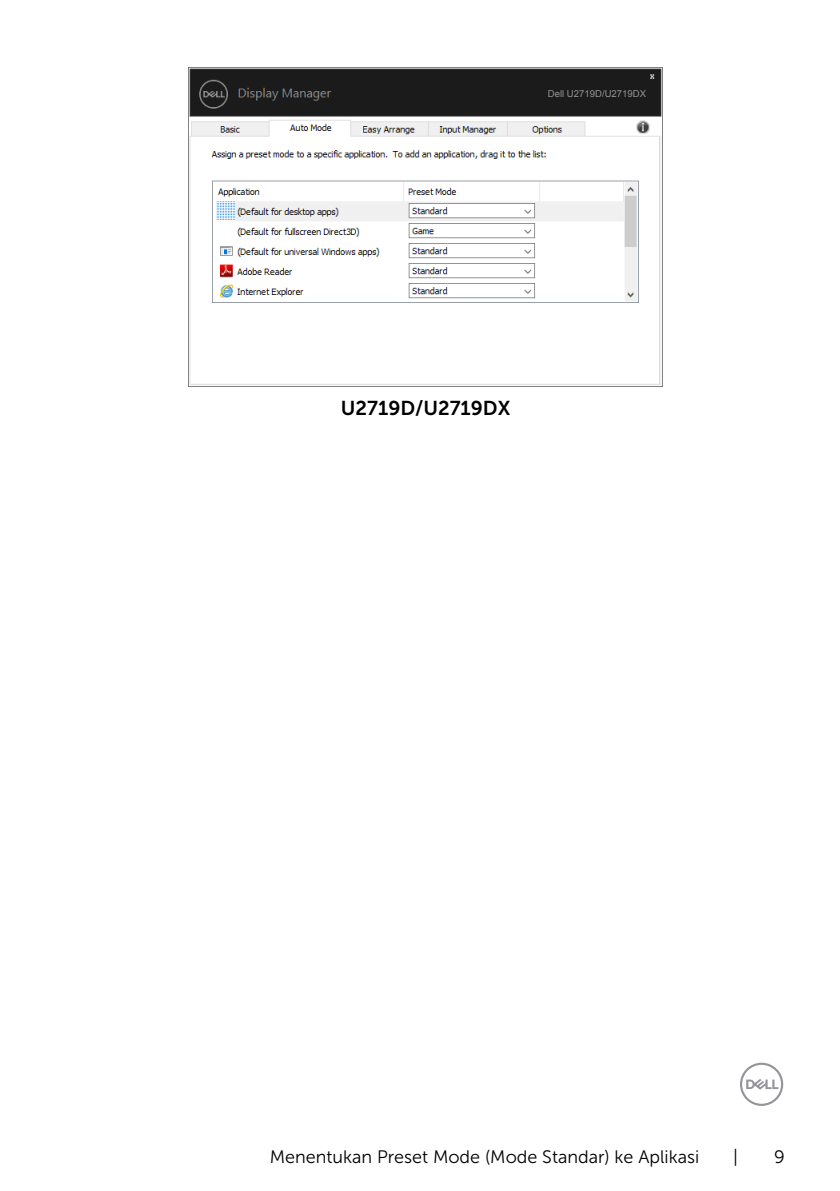
<style>
.page{position:relative;width:840px;height:1191px;background:#fff}
.page>*{position:absolute;margin:0;border:0;box-sizing:border-box;transform-origin:0 0}
.t1{font:20px "Museo Sans For Dell 700";color:#000}
.t2{font:18px "Museo Sans For Dell 300";color:#000}
.t3{font:9.6px "Arial";color:#939393}
</style>
<div class="page">
<svg style="left:740px;top:1062px;width:42px;height:44px"></svg>
<img style="left:189px;top:67px;width:473px;height:318px">
<div style="left:544px;top:88px;width:103px;height:11px;background:#1b1b1b"></div>
<p class="t3" style="left:547px;top:88px;width:100px">Dell U2719D/U2719DX</p>
<p class="t1" style="left:341px;top:397px;width:171px">U2719D/U2719DX</p>
<p class="t2" style="left:269px;top:1146px;width:431px">Menentukan Preset Mode (Mode Standar) ke Aplikasi</p>
<p class="t2" style="left:732px;top:1146px;width:6px">|</p>
<p class="t2" style="left:773px;top:1146px;width:12px">9</p>
</div>
